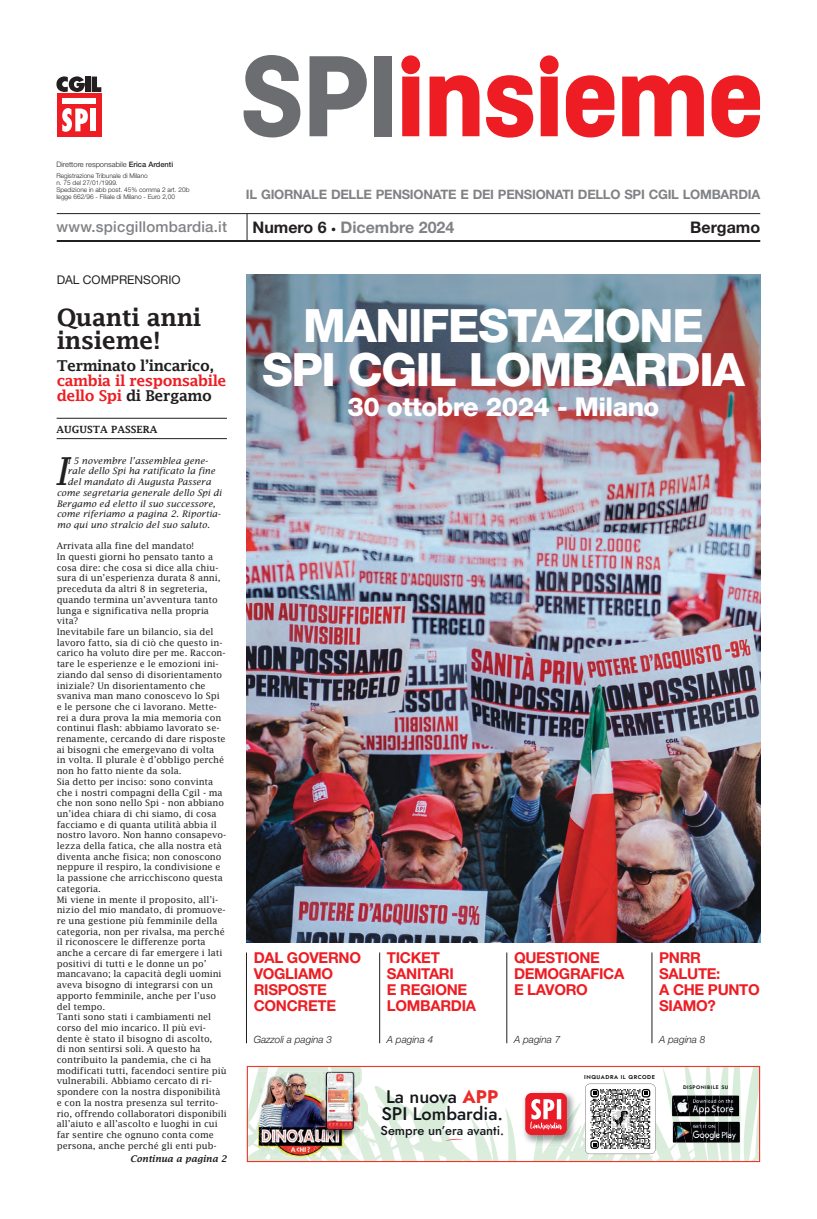
<style>
.page{position:relative;width:817px;height:1219px;background:#fff}
.page>*{position:absolute;margin:0;border:0;box-sizing:border-box;transform-origin:0 0}
.t1{font:800 46px/44px "Helvetica Neue LT Std";letter-spacing:-.03em;color:#fff;text-align:center}
.t2{font:italic 38.6px "Lucida Fax";color:#231f20}
.t3{font:800 26px "Helvetica Neue LT Std";letter-spacing:-.02em;color:#fff}
.t4{font:600 24px/23px "Lucida Fax";letter-spacing:-.02em;color:#231f20}
.t5{font:18.2px/17.5px "Jost";color:#14171a}
.t6{font:700 16px "Helvetica Neue LT Std";color:#808285}
.t7{font:700 16px "Helvetica Neue LT Std";color:#231f20}
.t8{font:700 15px/16px "Helvetica Neue LT Std";letter-spacing:-.02em;color:#ee1d23}
.t9{font:600 15px/15px "Lucida Fax";letter-spacing:-.03em;color:#ee1d23}
.t10{font:500 15px "Helvetica Neue LT Std";letter-spacing:.015em;color:#808285}
.t11{font:600 15px "Lucida Fax";letter-spacing:-.03em;color:#231f20}
.t12{font:700 13px "Helvetica Neue LT Std";letter-spacing:-.02em;color:#808285}
.t13{font:12.9px "Jost";color:#14171a}
.t14{font:12px "Helvetica Neue LT Std";color:#231f20}
.t15{font:italic 300 10px "Helvetica Neue LT Std";color:#231f20}
.t16{font:600 10px "Lucida Fax";color:#231f20}
.t17{font:9px/10.7px "Lucida Fax";letter-spacing:-.005em;color:#231f20}
.t18{font:italic 9px "Lucida Fax";letter-spacing:-.005em;color:#231f20}
.t19{font:italic 600 9px "Lucida Fax";color:#231f20}
.t20{font:300 7.5px "Helvetica Neue LT Std";color:#231f20}
.t21{font:300 6.5px/7px "Helvetica Neue LT Std";color:#231f20}
.t22{font:600 5.6px "Jost";letter-spacing:.09em;color:#14171a}
.t23{font:600 5.1px "Jost";letter-spacing:.09em;color:#14171a}
.s1{font-weight:500}
.s2{color:#231f20}
.s3{font-size:10px;color:#231f20}
.s4{color:#eb2c29}
</style>
<div class="page">
<div style="left:57px;top:93px;width:44px;height:44px;background:#ee1d23"></div>
<svg style="left:56px;top:76px;width:29px;height:16px"></svg>
<div style="left:86px;top:76px;width:5px;height:16px;background:#231f20"></div>
<svg style="left:92px;top:76px;width:9px;height:16px"></svg>
<svg style="left:62px;top:108px;width:26px;height:24px"></svg>
<div style="left:91px;top:109px;width:5px;height:22px;background:#fff"></div>
<div style="left:62px;top:99px;width:34px;height:5px;background:#fff"></div>
<hr style="left:57px;top:240px;width:703px;height:2px;background:#231f20">
<svg style="left:247px;top:214px;width:1px;height:26px"></svg>
<hr style="left:57px;top:213px;width:703px;height:1px;background:#231f20">
<svg style="left:243px;top:55px;width:57px;height:82px"></svg>
<svg style="left:309px;top:56px;width:58px;height:80px"></svg>
<div style="left:374px;top:56px;width:17px;height:80px;background:#6c6d70"></div>
<svg style="left:401px;top:55px;width:19px;height:81px;background:#f04146"></svg>
<svg style="left:429px;top:75px;width:50px;height:61px"></svg>
<svg style="left:486px;top:75px;width:47px;height:63px"></svg>
<svg style="left:539px;top:55px;width:19px;height:81px;background:#f04247"></svg>
<svg style="left:565px;top:75px;width:49px;height:62px"></svg>
<svg style="left:622px;top:75px;width:81px;height:61px"></svg>
<svg style="left:711px;top:75px;width:48px;height:62px"></svg>
<svg style="left:247px;top:1066px;width:513px;height:96px"></svg>
<hr style="left:57px;top:418px;width:170px;height:1px;background:#231f20">
<hr style="left:57px;top:438px;width:170px;height:1px;background:#231f20">
<hr style="left:651px;top:952px;width:1px;height:91px;background:#231f20">
<hr style="left:506px;top:952px;width:1px;height:91px;background:#231f20">
<hr style="left:246px;top:952px;width:1px;height:91px;background:#231f20">
<hr style="left:379px;top:952px;width:1px;height:91px;background:#231f20">
<img style="left:246px;top:275px;width:514px;height:668px">
<p class="t20" style="left:56px;top:160px;width:118px">Direttore responsabile <span class="s1">Erica Ardenti</span></p>
<p class="t21" style="left:56px;top:172px;width:134px">Registrazione Tribunale di Milano<br>n. 75 del 27/01/1999.<br>Spedizione in abb post. 45% comma 2 art. 20b legge 662/96 - Filiale di Milano - Euro 2,00</p>
<h3 class="t12" style="left:246px;top:186px;width:515px">IL GIORNALE DELLE PENSIONATE E DEI PENSIONATI DELLO SPI CGIL LOMBARDIA</h3>
<h3 class="t10" style="left:57px;top:218px;width:172px">www.spicgillombardia.it</h3>
<h3 class="t6" style="left:252px;top:217px;width:203px"><span class="s2">Numero 6</span> <span class="s3">•</span> Dicembre 2024</h3>
<h3 class="t7" style="left:690px;top:217px;width:71px">Bergamo</h3>
<h3 class="t14" style="left:57px;top:272px;width:125px">DAL COMPRENSORIO</h3>
<h3 class="t4" style="left:57px;top:306px;width:146px">Quanti anni insieme!</h3>
<h3 class="t11" style="left:57px;top:357px;width:159px">Terminato l’incarico,</h3>
<h3 class="t9" style="left:57px;top:373px;width:171px">cambia il responsabile dello Spi <span class="s2">di Bergamo</span></h3>
<p class="t16" style="left:57px;top:423px;width:102px">AUGUSTA PASSERA</p>
<p class="t18" style="left:68px;top:455px;width:142px">l 5 novembre l’assemblea gene-</p>
<p class="t18" style="left:68px;top:466px;width:149px">rale dello Spi ha ratificato la fine</p>
<p class="t18" style="left:68px;top:477px;width:145px">del mandato di Augusta Passera</p>
<p class="t18" style="left:57px;top:487px;width:166px">come segretaria generale dello Spi di</p>
<p class="t18" style="left:57px;top:498px;width:160px">Bergamo ed eletto il suo successore,</p>
<p class="t18" style="left:57px;top:509px;width:165px">come riferiamo a pagina 2. Riportia-</p>
<p class="t18" style="left:57px;top:520px;width:155px">mo qui uno stralcio del suo saluto.</p>
<p class="t17" style="left:57px;top:541px;width:172px">Arrivata alla fine del mandato!<br>In questi giorni ho pensato tanto a cosa dire: che cosa si dice alla chiu&shy;sura di un’esperienza durata 8 anni, preceduta da altri 8 in segreteria, quando termina un’avventura tanto lunga e significativa nella propria vita?<br>Inevitabile fare un bilancio, sia del lavoro fatto, sia di ciò che questo in&shy;carico ha voluto dire per me. Raccon&shy;tare le esperienze e le emozioni ini&shy;ziando dal senso di disorientamento iniziale? Un disorientamento che svaniva man mano conoscevo lo Spi e le persone che ci lavorano. Mette&shy;rei a dura prova la mia memoria con continui flash: abbiamo lavorato se&shy;renamente, cercando di dare risposte ai bisogni che emergevano di volta<br>in volta. Il plurale è d’obbligo perché non ho fatto niente da sola.<br>Sia detto per inciso: sono convinta che i nostri compagni della Cgil - ma che non sono nello Spi - non abbiano un’idea chiara di chi siamo, di cosa facciamo e di quanta utilità abbia il nostro lavoro. Non hanno consapevo&shy;lezza della fatica, che alla nostra età diventa anche fisica; non conoscono neppure il respiro, la condivisione e la passione che arricchiscono questa categoria.<br>Mi viene in mente il proposito, all’i&shy;nizio del mio mandato, di promuove&shy;re una gestione più femminile della categoria, non per rivalsa, ma perché il riconoscere le differenze porta anche a cercare di far emergere i lati positivi di tutti e le donne un po’ mancavano; la capacità degli uomini aveva bisogno di integrarsi con un apporto femminile, anche per l’uso del tempo.<br>Tanti sono stati i cambiamenti nel corso del mio incarico. Il più evi&shy;dente è stato il bisogno di ascolto,<br>di non sentirsi soli. A questo ha contribuito la pandemia, che ci ha modificati tutti, facendoci sentire più vulnerabili. Abbiamo cercato di ri&shy;spondere con la nostra disponibilità e con la nostra presenza sul territo&shy;rio, offrendo collaboratori disponibili all’aiuto e all’ascolto e luoghi in cui far sentire che ognuno conta come persona, anche perché gli enti pub-</p>
<h2 class="t2" style="left:55px;top:449px;width:14px">I</h2>
<p class="t19" style="left:130px;top:1154px;width:98px">Continua a pagina 2</p>
<h1 class="t1" style="left:262px;top:303px;width:484px">MANIFESTAZIONE<br>SPI CGIL LOMBARDIA</h1>
<h3 class="t3" style="left:347px;top:391px;width:313px">30 ottobre 2024 - Milano</h3>
<h3 class="t8" style="left:253px;top:949px;width:109px">DAL GOVERNO<br>VOGLIAMO<br>RISPOSTE<br>CONCRETE</h3>
<p class="t15" style="left:253px;top:1034px;width:80px">Gazzoli a pagina 3</p>
<h3 class="t8" style="left:387px;top:949px;width:91px">TICKET<br>SANITARI<br>E REGIONE<br>LOMBARDIA</h3>
<p class="t15" style="left:387px;top:1034px;width:48px">A pagina 4</p>
<h3 class="t8" style="left:514px;top:949px;width:112px">QUESTIONE<br>DEMOGRAFICA<br>E LAVORO</h3>
<p class="t15" style="left:514px;top:1034px;width:48px">A pagina 7</p>
<h3 class="t8" style="left:659px;top:949px;width:102px">PNRR<br>SALUTE:<br>A CHE PUNTO<br>SIAMO?</h3>
<p class="t15" style="left:659px;top:1034px;width:48px">A pagina 8</p>
<h3 class="t5" style="left:381px;top:1088px;width:123px">La nuova <span class="s4">APP<br></span>SPI Lombardia.</h3>
<h3 class="t13" style="left:380px;top:1122px;width:125px">Sempre un’era avanti.</h3>
<p class="t22" style="left:584px;top:1073px;width:72px">INQUADRA IL QRCODE</p>
<p class="t23" style="left:683px;top:1084px;width:47px">DISPONIBILE SU</p>
</div>
